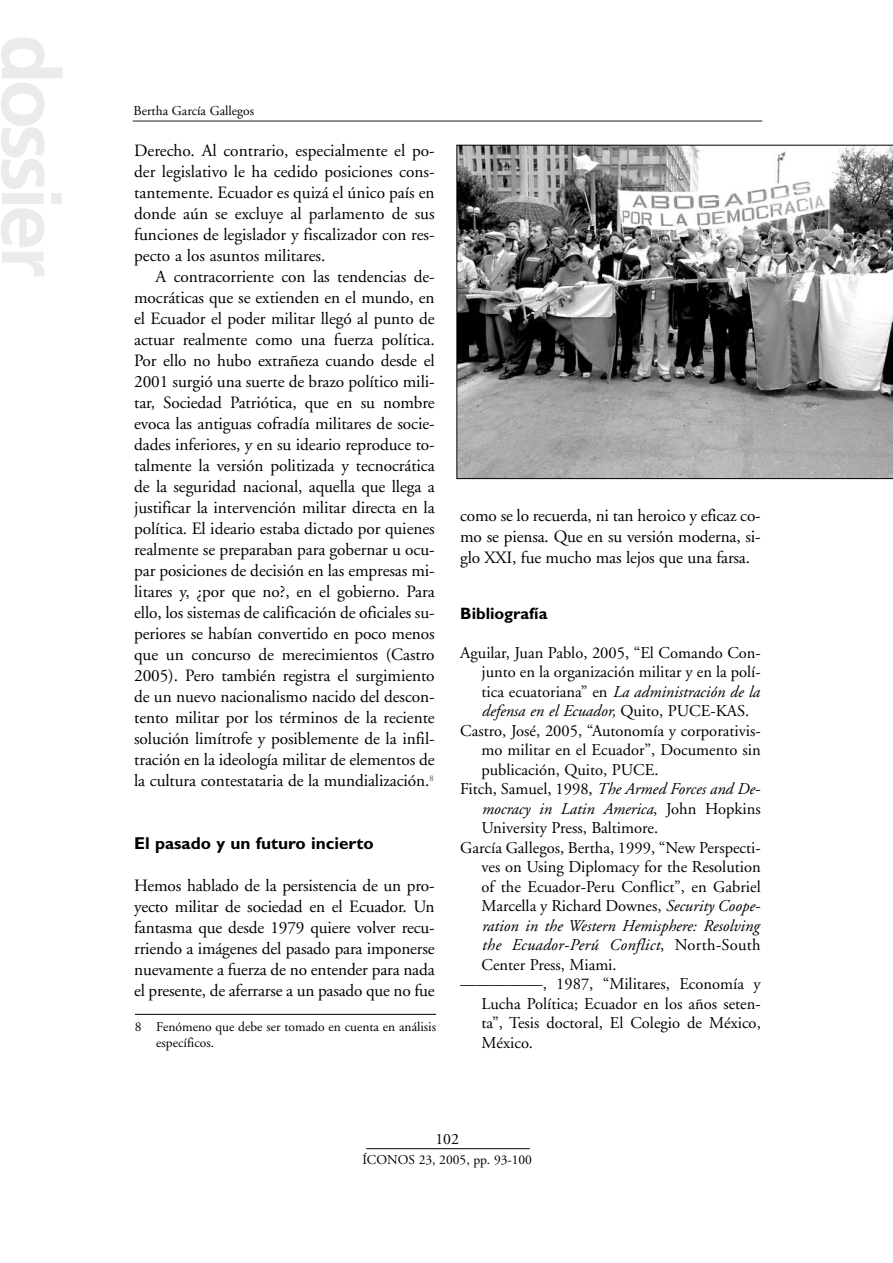
<style>
.page{position:relative;width:893px;height:1263px;background:#fff}
.page>*{position:absolute;margin:0;border:0;box-sizing:border-box;transform-origin:0 0}
.t1{font:17.25px/21px "Adobe Garamond";letter-spacing:-.01em;color:#000;text-align:justify}
.t2{font:700 17.25px "Gill Sans";color:#000}
.t3{font:16.5px "Adobe Garamond";color:#000}
.t4{font:italic 16.5px "Adobe Garamond";color:#000}
.t5{font:italic 16.5px "Adobe Garamond";letter-spacing:.02em;color:#000}
.t6{font:700 16.5px "Gill Sans";color:#000}
.t7{font:15.75px "Adobe Garamond";color:#000}
.t8{font:13.5px/16.2px "Adobe Garamond";color:#000}
.s1{font-style:normal}
.s2{font-style:italic}
</style>
<div class="page">
<hr style="left:133px;top:121px;width:629px;height:1px;background:#231f20">
<hr style="left:366px;top:1148px;width:163px;height:1px;background:#000">
<hr style="left:135px;top:1014px;width:301px;height:1px;background:#000">
<svg style="left:456px;top:145px;width:436px;height:334px;background:#8f8f8f"></svg>
<p class="t8" style="left:134px;top:104px;width:122px">Bertha García Gallegos</p>
<p class="t1" style="left:134px;top:142px;width:302px">Derecho. Al contrario, especialmente el po&shy;der legislativo le ha cedido posiciones cons&shy;tantemente. Ecuador es quizá el único país en donde aún se excluye al parlamento de sus funciones de legislador y fiscalizador con res&shy;pecto a los asuntos militares.</p>
<p class="t1" style="left:134px;top:268px;width:302px;text-indent:21px">A contracorriente con las tendencias de&shy;mocráticas que se extienden en el mundo, en el Ecuador el poder militar llegó al punto de actuar realmente como una fuerza política.<br>Por ello no hubo extrañeza cuando desde el 2001 surgió una suerte de brazo político mili&shy;tar, Sociedad Patriótica, que en su nombre evoca las antiguas cofradía militares de socie&shy;dades inferiores, y en su ideario reproduce to&shy;talmente la versión politizada y tecnocrática de la seguridad nacional, aquella que llega a justificar la intervención militar directa en la política. El ideario estaba dictado por quienes realmente se preparaban para gobernar u ocu&shy;par posiciones de decisión en las empresas mi&shy;litares y, ¿por que no?, en el gobierno. Para ello, los sistemas de calificación de oficiales su&shy;periores se habían convertido en poco menos que un concurso de merecimientos (Castro 2005). Pero también registra el surgimiento de un nuevo nacionalismo nacido del descon&shy;tento militar por los términos de la reciente solución limítrofe y posiblemente de la infil&shy;tración en la ideología militar de elementos de la cultura contestataria de la mundialización.<sup>8</sup></p>
<p class="t2" style="left:134px;top:837px;width:241px">El pasado y un futuro incierto</p>
<p class="t1" style="left:134px;top:877px;width:302px">Hemos hablado de la persistencia de un pro&shy;yecto militar de sociedad en el Ecuador. Un fantasma que desde 1979 quiere volver recu&shy;rriendo a imágenes del pasado para imponerse nuevamente a fuerza de no entender para nada el presente, de aferrarse a un pasado que no fue</p>
<p class="t8" style="left:156px;top:1020px;width:281px;text-indent:-21px">8 Fenómeno que debe ser tomado en cuenta en análisis específicos.</p>
<p class="t1" style="left:460px;top:507px;width:302px">como se lo recuerda, ni tan heroico y eficaz co&shy;mo se piensa. Que en su versión moderna, si&shy;glo XXI, fue mucho mas lejos que una farsa.</p>
<p class="t6" style="left:460px;top:608px;width:89px">Bibliografía</p>
<p class="t3" style="left:460px;top:646px;width:302px">Aguilar, Juan Pablo, 2005, “El Comando Con-</p>
<p class="t3" style="left:481px;top:666px;width:281px">junto en la organización militar y en la polí-</p>
<p class="t4" style="left:481px;top:685px;width:279px"><span class="s1">tica ecuatoriana” en</span> La administración de la</p>
<p class="t4" style="left:481px;top:705px;width:269px">defensa en el Ecuador, <span class="s1">Quito, PUCE-KAS.</span></p>
<p class="t3" style="left:460px;top:724px;width:302px">Castro, José, 2005, “Autonomía y corporativis-</p>
<p class="t3" style="left:481px;top:744px;width:281px">mo militar en el Ecuador”, Documento sin</p>
<p class="t3" style="left:481px;top:763px;width:178px">publicación, Quito, PUCE.</p>
<p class="t4" style="left:460px;top:783px;width:302px"><span class="s1">Fitch, Samuel, 1998,</span> The Armed Forces and De-</p>
<p class="t4" style="left:481px;top:802px;width:281px">mocracy in Latin America<span class="s1">, John Hopkins</span></p>
<p class="t3" style="left:481px;top:822px;width:178px">University Press, Baltimore.</p>
<p class="t3" style="left:460px;top:841px;width:302px">García Gallegos, Bertha, 1999, “New Perspecti-</p>
<p class="t3" style="left:481px;top:861px;width:281px">ves on Using Diplomacy for the Resolution</p>
<p class="t3" style="left:481px;top:880px;width:281px">of the Ecuador-Peru Conflict”, en Gabriel</p>
<p class="t3" style="left:481px;top:900px;width:280px">Marcella y Richard Downes, <span class="s2">Security Coope-</span></p>
<p class="t4" style="left:481px;top:919px;width:279px">ration in the Western Hemisphere: Resolving</p>
<p class="t5" style="left:481px;top:939px;width:281px">the Ecuador-Perú Conflict<span class="s1">, North-South</span></p>
<p class="t3" style="left:481px;top:958px;width:137px">Center Press, Miami.</p>
<p class="t3" style="left:460px;top:978px;width:302px">—————, 1987, “Militares, Economía y</p>
<p class="t3" style="left:481px;top:997px;width:281px">Lucha Política; Ecuador en los años seten-</p>
<p class="t3" style="left:481px;top:1017px;width:281px">ta”, Tesis doctoral, El Colegio de México,</p>
<p class="t3" style="left:481px;top:1036px;width:53px">México.</p>
<p class="t7" style="left:435px;top:1133px;width:25px">102</p>
<p class="t8" style="left:362px;top:1153px;width:171px">ÍCONOS 23, 2005, pp. 93-100</p>
</div>
